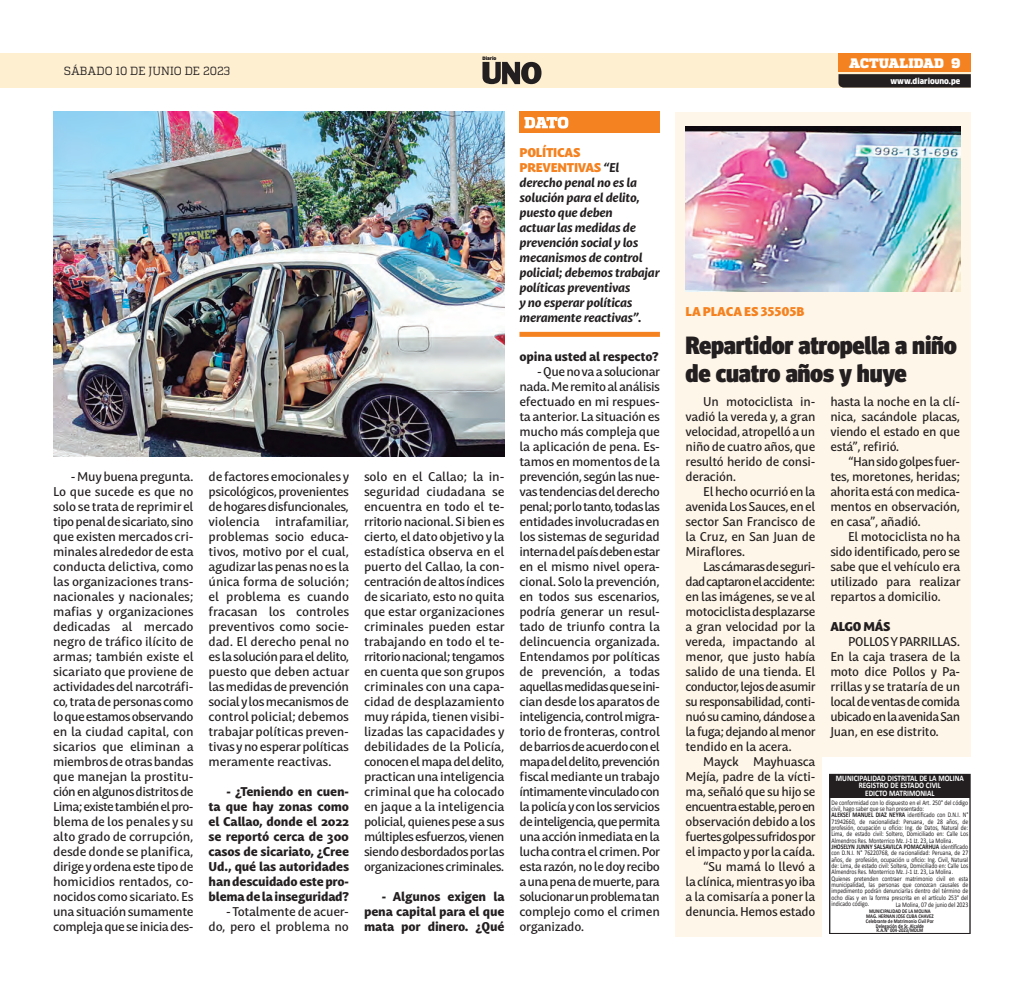
<style>
.page{position:relative;width:1024px;height:990px;background:#fff}
.page>*{position:absolute;margin:0;border:0;box-sizing:border-box;transform-origin:0 0}
.TITULAR_SECUNDARIO_G{font:900 25px "Meta Head OT";letter-spacing:-.01em;color:#231f20}
.t1{font:900 13.75px "Quadon";letter-spacing:-.005em;color:#fff}
.TEXTO_NOTA{font:500 12.5px/15px "Mastro Sans";letter-spacing:-.025em;color:#231f20;text-align:justify}
.TEXTO_NOTA-2{font:800 12.5px/15px "Mastro Sans";letter-spacing:-.01em;color:#231f20;text-align:justify}
.SUMILLA{font:italic 700 12.5px/15px "Mastro Sans";letter-spacing:-.02em;color:#231f20}
.VOLADA_SECUNDARIA{font:900 12.5px "Mastro Sans";color:#f58220}
.TEXTO_NOTA-3{font:900 12.5px "Mastro Sans";letter-spacing:-.02em;color:#231f20}
.t2{font:11.75px "Quadon";color:#231f20;scale:.95 1}
.t3{font:700 8.5px/7.4px "Calibri";color:#fff;text-align:center;scale:.86 1}
.t4{font:900 7.88px "Clan Pro";color:#fff;scale:.95 1}
.t5{font:7px/6.4px "Calibri";color:#231f20;scale:.81 1}
.t6{font:700 5.62px/4.8px "Calibri";color:#231f20;text-align:center;scale:.83 1}
.t7{font:900 4.62px "Clan Pro";letter-spacing:-.01em;color:#231f20}
.s1{font-weight:900;font-style:normal;color:#f58220}
.s2{font-weight:700}
</style>
<div class="page">
<img style="left:53px;top:112px;width:451px;height:345px">
<div style="left:519px;top:112px;width:141px;height:21px;background:#f58220"></div>
<svg style="left:524px;top:117px;width:44px;height:12px"></svg>
<div style="left:519px;top:332px;width:141px;height:5px;background:#f58220"></div>
<div style="left:0;top:53px;width:971px;height:35px;background:#feefd1"></div>
<div style="left:838px;top:53px;width:133px;height:19px;background:#f58220"></div>
<svg style="left:838px;top:74px;width:133px;height:14px;background:#2e2928"></svg>
<svg style="left:482px;top:62px;width:59px;height:22px"></svg>
<div style="left:675px;top:112px;width:296px;height:645px;background:#fef6e8"></div>
<div style="left:675px;top:742px;width:146px;height:195px;background:#fef6e8"></div>
<img style="left:685px;top:127px;width:275px;height:165px">
<div style="left:830px;top:774px;width:140px;height:24px;background:#231f20"></div>
<div style="left:829px;top:774px;width:141px;height:160px;border:1px solid #231f20"></div>
<p class="t2" style="left:64px;top:64px;width:177px">SÁBADO 10 DE JUNIO DE 2023</p>
<p class="t7" style="left:482px;top:56px;width:15px">Diario</p>
<p class="TEXTO_NOTA" style="left:53px;top:468px;width:142px;text-indent:18px">- Muy buena pregunta.<br>Lo que sucede es que no solo se trata de reprimir el tipo penal de sicariato, sino que existen mercados cri&shy;minales alrededor de esta conducta delictiva, como las organizaciones trans&shy;nacionales y nacionales; mafias y organizaciones dedicadas al mercado negro de tráfico ilícito de armas; también existe el sicariato que proviene de actividades del narcotráfi&shy;co, trata de personas como lo que estamos observando en la ciudad capital, con sicarios que eliminan a miembros de otras bandas que manejan la prostitu&shy;ción en algunos distritos de Lima; existe también el pro&shy;blema de los penales y su alto grado de corrupción, desde donde se planifica, dirige y ordena este tipo de homicidios rentados, co&shy;nocidos como sicariato. Es una situación sumamente compleja que se inicia des-</p>
<p class="TEXTO_NOTA" style="left:209px;top:468px;width:142px">de factores emocionales y psicológicos, provenientes de hogares disfuncionales, violencia intrafamiliar, problemas socio educa&shy;tivos, motivo por el cual, agudizar las penas no es la única forma de solución; el problema es cuando fracasan los controles preventivos como socie&shy;dad. El derecho penal no es la solución para el delito, puesto que deben actuar las medidas de prevención social y los mecanismos de control policial; debemos trabajar políticas preven&shy;tivas y no esperar políticas meramente reactivas.</p>
<p class="TEXTO_NOTA-2" style="left:209px;top:783px;width:142px;text-indent:18px">- ¿Teniendo en cuen&shy;ta que hay zonas como el Callao, donde el 2022 se reportó cerca de 300 casos de sicariato, ¿Cree Ud., qué las autoridades han descuidado este pro&shy;blema de la inseguridad?</p>
<p class="TEXTO_NOTA" style="left:209px;top:903px;width:142px;text-align:right">- Totalmente de acuer&shy;do, pero el problema no</p>
<p class="TEXTO_NOTA" style="left:364px;top:468px;width:142px">solo en el Callao; la in&shy;seguridad ciudadana se encuentra en todo el te&shy;rritorio nacional. Si bien es cierto, el dato objetivo y la estadística observa en el puerto del Callao, la con&shy;centración de altos índices de sicariato, esto no quita que estar organizaciones criminales pueden estar trabajando en todo el te&shy;rritorio nacional; tengamos en cuenta que son grupos criminales con una capa&shy;cidad de desplazamiento muy rápida, tienen visibi&shy;lizadas las capacidades y debilidades de la Policía, conocen el mapa del delito, practican una inteligencia criminal que ha colocado en jaque a la inteligencia policial, quienes pese a sus múltiples esfuerzos, vienen siendo desbordados por las organizaciones criminales.</p>
<p class="TEXTO_NOTA-2" style="left:364px;top:888px;width:142px;text-indent:18px">- Algunos exigen la pena capital para el que mata por dinero. ¿Qué</p>
<p class="SUMILLA" style="left:519px;top:144px;width:142px"><span class="s1">POLÍTICAS<br>PREVENTIVAS</span> “El derecho penal no es la solución para el delito, puesto que deben<br>actuar las medidas de prevención social y los mecanismos de control policial; debemos trabajar políticas preventivas<br>y no esperar políticas meramente reactivas”.</p>
<p class="TEXTO_NOTA-2" style="left:519px;top:348px;width:141px">opina usted al respecto?</p>
<p class="TEXTO_NOTA" style="left:519px;top:363px;width:142px;text-indent:18px">- Que no va a solucionar nada. Me remito al análisis efectuado en mi respues&shy;ta anterior. La situación es mucho más compleja que la aplicación de pena. Es&shy;tamos en momentos de la prevención, según las nue&shy;vas tendencias del derecho penal; por lo tanto, todas las entidades involucradas en los sistemas de seguridad interna del país deben estar en el mismo nivel opera&shy;cional. Solo la prevención, en todos sus escenarios, podría generar un resul&shy;tado de triunfo contra la delincuencia organizada.<br>Entendamos por políticas de prevención, a todas aquellas medidas que se ini&shy;cian desde los aparatos de inteligencia, control migra&shy;torio de fronteras, control de barrios de acuerdo con el mapa del delito, prevención fiscal mediante un trabajo íntimamente vinculado con la policía y con los servicios de inteligencia, que permita una acción inmediata en la lucha contra el crimen. Por esta razón, no le doy recibo a una pena de muerte, para solucionar un problema tan complejo como el crimen organizado.</p>
<p class="t1" style="left:849px;top:55px;width:96px">ACTUALIDAD</p>
<p class="t1" style="left:951px;top:55px;width:10px">9</p>
<p class="t4" style="left:890px;top:76px;width:75px">www.diariouno.pe</p>
<p class="VOLADA_SECUNDARIA" style="left:685px;top:301px;width:120px">LA PLACA ES 35505B</p>
<p class="TITULAR_SECUNDARIO_G" style="left:685px;top:331px;width:273px">Repartidor atropella a niño</p>
<p class="TITULAR_SECUNDARIO_G" style="left:685px;top:358px;width:223px">de cuatro años y huye</p>
<p class="TEXTO_NOTA" style="left:685px;top:393px;width:131px;text-indent:18px">Un motociclista in&shy;vadió la vereda y, a gran velocidad, atropelló a un niño de cuatro años, que resultó herido de consi&shy;deración.</p>
<p class="TEXTO_NOTA" style="left:685px;top:483px;width:131px;text-indent:18px">El hecho ocurrió en la avenida Los Sauces, en el sector San Francisco de la Cruz, en San Juan de Miraflores.</p>
<p class="TEXTO_NOTA" style="left:685px;top:558px;width:132px;text-indent:18px">Las cámaras de seguri&shy;dad captaron el accidente: en las imágenes, se ve al motociclista desplazarse a gran velocidad por la vereda, impactando al menor, que justo había salido de una tienda. El conductor, lejos de asumir su responsabilidad, conti&shy;nuó su camino, dándose a la fuga; dejando al menor tendido en la acera.</p>
<p class="TEXTO_NOTA" style="left:685px;top:753px;width:132px;text-indent:18px">Mayck Mayhuasca Mejía, padre de la vícti&shy;ma, señaló que su hijo se encuentra estable, pero en observación debido a los fuertes golpes sufridos por el impacto y por la caída.</p>
<p class="TEXTO_NOTA" style="left:685px;top:858px;width:131px;text-indent:18px">“Su mamá lo llevó a la clínica, mientras yo iba a la comisaría a poner la denuncia. Hemos estado</p>
<p class="TEXTO_NOTA" style="left:830px;top:393px;width:131px">hasta la noche en la clí&shy;nica, sacándole placas, viendo el estado en que está”, refirió.</p>
<p class="TEXTO_NOTA" style="left:830px;top:453px;width:131px;text-indent:18px">“Han sido golpes fuer&shy;tes, moretones, heridas; ahorita está con medica&shy;mentos en observación, en casa”, añadió.</p>
<p class="TEXTO_NOTA" style="left:830px;top:528px;width:132px;text-indent:18px">El motociclista no ha sido identificado, pero se sabe que el vehículo era utilizado para realizar repartos a domicilio.</p>
<p class="TEXTO_NOTA-3" style="left:830px;top:616px;width:62px">ALGO MÁS</p>
<p class="TEXTO_NOTA" style="left:830px;top:633px;width:131px;text-indent:18px">POLLOS Y PARRILLAS.<br>En la caja trasera de la moto dice Pollos y Pa&shy;rrillas y se trataría de un local de ventas de comida ubicado en la avenida San Juan, en ese distrito.</p>
<p class="t3" style="left:836px;top:774px;width:150px">MUNICIPALIDAD DISTRITAL DE LA MOLINA<br>REGISTRO DE ESTADO CIVIL<br>EDICTO MATRIMONIAL</p>
<p class="t5" style="left:831px;top:799px;width:170px">De conformidad con lo dispuesto en el Art. 250° del código civil, hago saber que se han presentado:<br><span class="s2">ALEKSEI MANUEL DIAZ NEYRA</span> identificado con D.N.I. N° 71942660, de nacionalidad: Peruana, de 28 años, de profesión, ocupación u oficio: Ing. de Datos, Natural de:<br>Lima, de estado civil: Soltero, Domiciliado en: Calle Los Almendros Res. Monterrico Mz. J-1 Lt. 23, La Molina.<br><span class="s2">JHOSELYN JUNNY SALSAVILCA POMACARHUA</span> identificado con D.N.I. N° 76220768, de nacionalidad: Peruana, de 27 años, de profesión, ocupación u oficio: Ing. Civil, Natural de: Lima, de estado civil: Soltera, Domiciliado en: Calle Los Almendros Res. Monterrico Mz. J-1 Lt. 23, La Molina.<br>Quienes pretenden contraer matrimonio civil en esta municipalidad, las personas que conozcan causales de impedimento podrán denunciarlas dentro del término de ocho días y en la forma prescrita en el artículo 253° del indicado código.</p>
<p class="t5" style="left:896px;top:902px;width:91px">La Molina, 07 de junio del 2023</p>
<p class="t6" style="left:866px;top:909px;width:83px">MUNICIPALIDAD DE LA MOLINA<br>MAG. HERNAN JOSE CUBA CHAVEZ<br>Celebrante de Matrimonio Civil Por<br>Delegación de Sr. Alcalde<br>R.A.N° 004-2023/MDLM</p>
</div>
